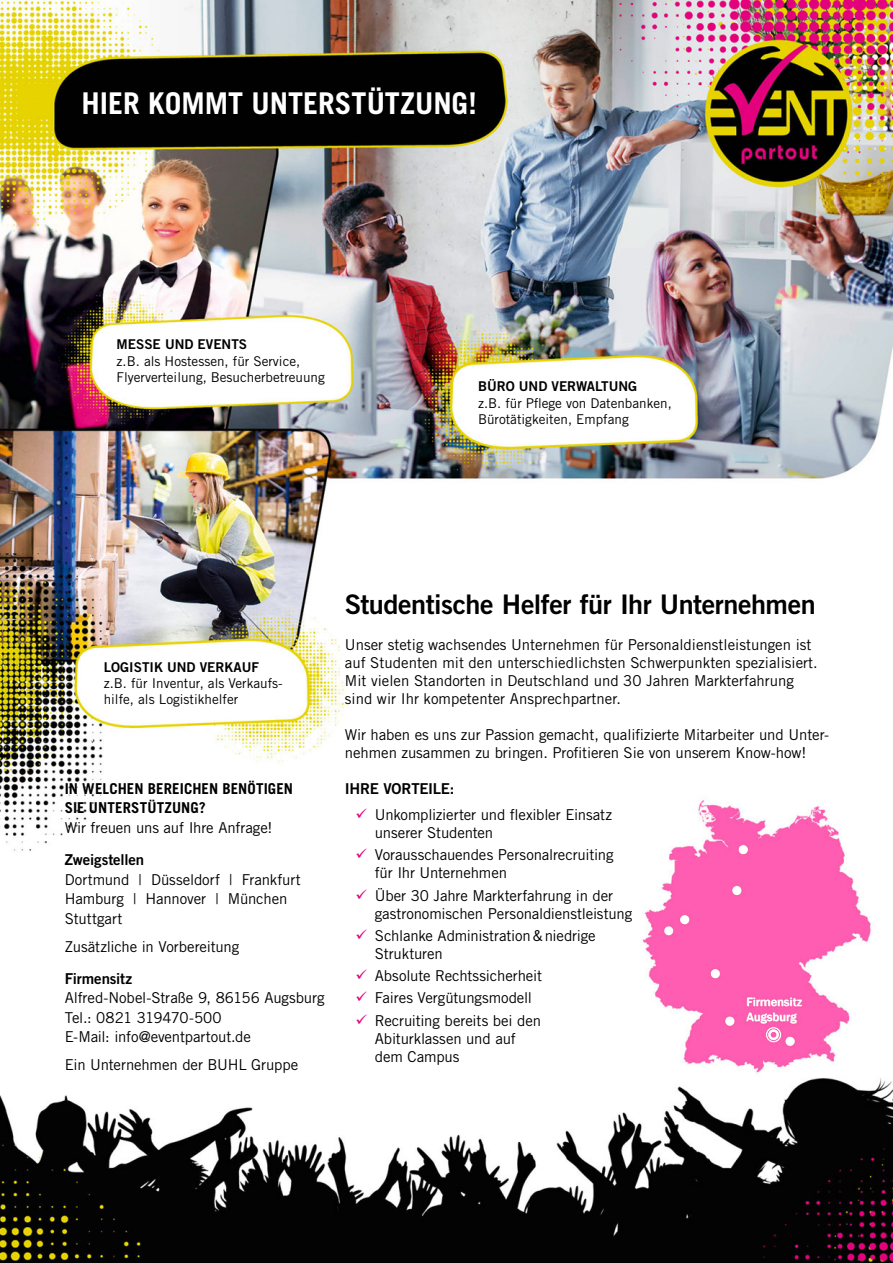
<style>
.page{position:relative;width:893px;height:1263px;background:#fff}
.page>*{position:absolute;margin:0;border:0;box-sizing:border-box;transform-origin:0 0}
.t1{font:700 30px "Trade Gothic LT Std";color:#fff}
.t2{font:27px "Trade Gothic LT Std Bd 2";letter-spacing:-.02em;color:#000}
.t3{font:15px/18px "Trade Gothic LT Std";letter-spacing:-.005em;color:#000}
.t4{font:700 15px/19.5px "Trade Gothic LT Std";letter-spacing:.005em;color:#000}
.t5{font:15px "Trade Gothic LT Std Bd 2";letter-spacing:-.015em;color:#000}
.t6{font:13.5px/16.5px "Trade Gothic LT Std";color:#000}
.t7{font:13.5px "Trade Gothic LT Std Bd 2";color:#000}
.t8{font:500 12.45px/15px "Franklin Gothic";color:#fff}
</style>
<div class="page">
<img style="left:0;top:0;width:892px;height:1262px">
<div style="left:786px;top:1037px;width:8px;height:9px;background:#fff;border-radius:50%"></div>
<div style="left:725px;top:1017px;width:9px;height:8px;background:#fff;border-radius:50%"></div>
<div style="left:711px;top:969px;width:9px;height:9px;background:#fff;border-radius:50%"></div>
<div style="left:732px;top:886px;width:9px;height:9px;background:#fff;border-radius:50%"></div>
<div style="left:739px;top:845px;width:9px;height:9px;background:#fff;border-radius:50%"></div>
<div style="left:766px;top:1027px;width:15px;height:15px;border:1px solid #fff;border-radius:50%"></div>
<div style="left:768px;top:1029px;width:11px;height:11px;border:2px solid #fff;border-radius:50%"></div>
<div style="left:680px;top:915px;width:9px;height:9px;background:#fff;border-radius:50%"></div>
<div style="left:664px;top:927px;width:9px;height:8px;background:#fff;border-radius:50%"></div>
<svg style="left:357px;top:808px;width:10px;height:10px"></svg>
<svg style="left:357px;top:849px;width:10px;height:9px"></svg>
<svg style="left:357px;top:889px;width:10px;height:10px"></svg>
<svg style="left:357px;top:929px;width:10px;height:10px"></svg>
<svg style="left:357px;top:969px;width:10px;height:10px"></svg>
<svg style="left:357px;top:992px;width:10px;height:9px"></svg>
<svg style="left:357px;top:1014px;width:10px;height:10px"></svg>
<h1 class="t1" style="left:82px;top:84px;width:397px">HIER KOMMT UNTERSTÜTZUNG!</h1>
<p class="t7" style="left:117px;top:336px;width:132px">MESSE UND EVENTS</p>
<p class="t6" style="left:117px;top:353px;width:210px">z.B. als Hostessen, für Service,<br>Flyerverteilung, Besucherbetreuung</p>
<p class="t7" style="left:478px;top:378px;width:161px">BÜRO UND VERWALTUNG</p>
<p class="t6" style="left:478px;top:395px;width:195px">z.B. für Pflege von Datenbanken,<br>Bürotätigkeiten, Empfang</p>
<p class="t7" style="left:104px;top:658px;width:157px">LOGISTIK UND VERKAUF</p>
<p class="t6" style="left:104px;top:675px;width:181px">z.B. für Inventur, als Verkaufs&shy;hilfe, als Logistikhelfer</p>
<p class="t4" style="left:65px;top:778px;width:230px">IN WELCHEN BEREICHEN BENÖTIGEN<br>SIE UNTERSTÜTZUNG?</p>
<p class="t3" style="left:65px;top:818px;width:209px">Wir freuen uns auf Ihre Anfrage!</p>
<p class="t5" style="left:65px;top:850px;width:81px">Zweigstellen</p>
<p class="t3" style="left:65px;top:869px;width:237px;line-height:19.5px">Dortmund | Düsseldorf | Frankfurt<br>Hamburg | Hannover | München<br>Stuttgart</p>
<p class="t3" style="left:65px;top:937px;width:176px">Zusätzliche in Vorbereitung</p>
<p class="t5" style="left:65px;top:969px;width:69px">Firmensitz</p>
<p class="t3" style="left:65px;top:988px;width:261px;line-height:19.5px">Alfred-Nobel-Straße 9, 86156 Augsburg<br>Tel.: 0821 319470-500<br>E-Mail: info@eventpartout.de</p>
<p class="t3" style="left:65px;top:1056px;width:235px">Ein Unternehmen der BUHL Gruppe</p>
<h2 class="t2" style="left:345px;top:587px;width:472px">Studentische Helfer für Ihr Unternehmen</h2>
<p class="t3" style="left:345px;top:635px;width:474px">Unser stetig wachsendes Unternehmen für Personaldienstleistungen ist auf Studenten mit den unterschiedlichsten Schwerpunkten spezialisiert.<br>Mit vielen Standorten in Deutschland und 30 Jahren Markterfahrung sind wir Ihr kompetenter Ansprechpartner.</p>
<p class="t3" style="left:345px;top:725px;width:486px">Wir haben es uns zur Passion gemacht, qualifizierte Mitarbeiter und Unter&shy;nehmen zusammen zu bringen. Profitieren Sie von unserem Know-how!</p>
<p class="t5" style="left:345px;top:779px;width:111px">IHRE VORTEILE:</p>
<p class="t3" style="left:375px;top:806px;width:239px">Unkomplizierter und flexibler Einsatz unserer Studenten</p>
<p class="t3" style="left:375px;top:846px;width:240px">Vorausschauendes Personalrecruiting für Ihr Unternehmen</p>
<p class="t3" style="left:375px;top:886px;width:259px">Über 30 Jahre Markterfahrung in der gastronomischen Personaldienstleistung</p>
<p class="t3" style="left:375px;top:926px;width:222px">Schlanke Administration&amp;niedrige<br>Strukturen</p>
<p class="t3" style="left:375px;top:964px;width:169px;line-height:22.2px">Absolute Rechtssicherheit<br>Faires Vergütungsmodell<br>Recruiting bereits bei den</p>
<p class="t3" style="left:375px;top:1029px;width:143px">Abiturklassen und auf dem Campus</p>
<p class="t8" style="left:746px;top:995px;width:57px">Firmensitz<br>Augsburg</p>
</div>
